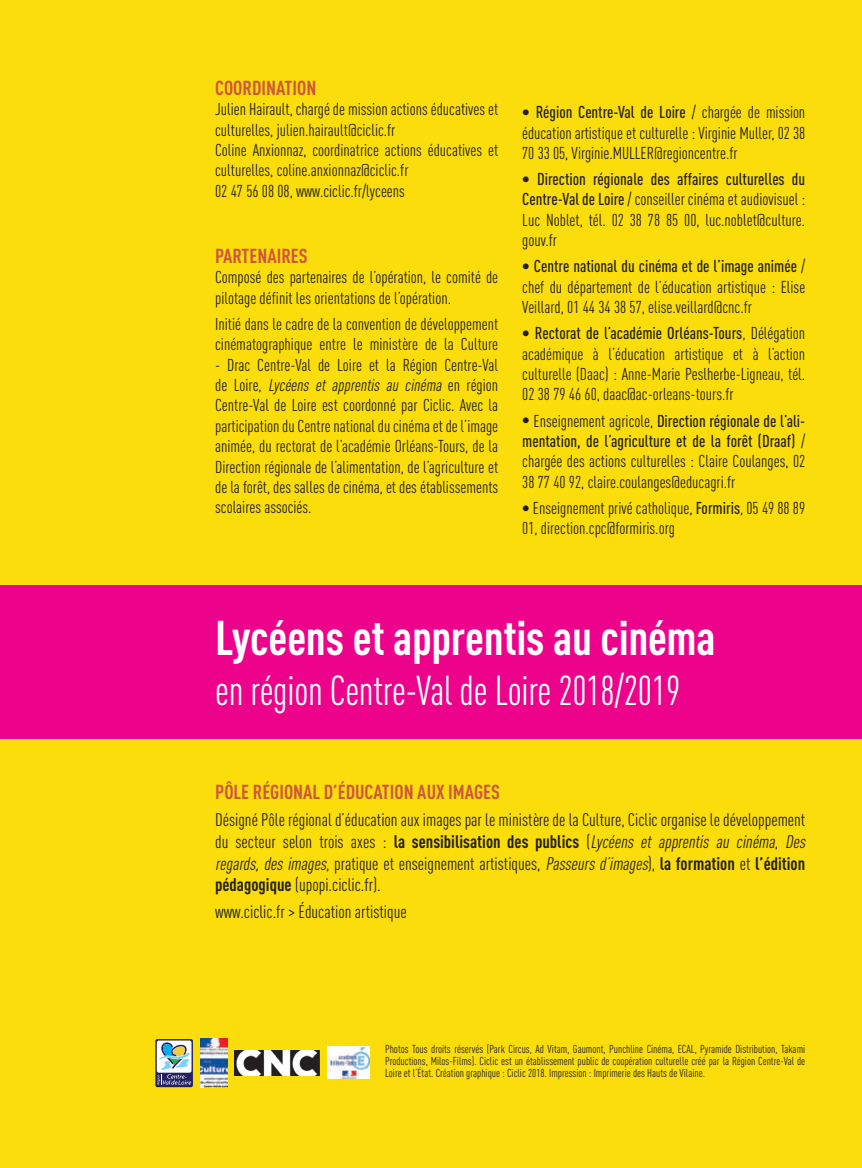
<style>
.page{position:relative;width:862px;height:1168px;background:#fadd0b}
.page>*{position:absolute;margin:0;border:0;box-sizing:border-box;transform-origin:0 0}
.t1{font:700 48px "DIN Cond";letter-spacing:-.005em;color:#fff}
.t2{font:41.2px "DIN Cond";letter-spacing:-.005em;color:#fff;scale:.96 1}
.t3{font:700 20px "DIN Cond";color:#d0553c}
.t4{font:18px/21.6px "DIN Cond";color:#231f20}
.t5{font:17px/20.4px "DIN Cond";color:#231f20;text-align:justify}
.t6{font:11.4px/12px "DIN Cond";color:#231f20;text-align:justify}
.s1{font-style:italic}
.s2{font-weight:500}
.s3{font-weight:700}
</style>
<div class="page">
<svg style="left:155px;top:1039px;width:38px;height:48px"></svg>
<div style="left:157px;top:1040px;width:34px;height:33px;background:#fff;border-radius:2px"></div>
<svg style="left:157px;top:1042px;width:34px;height:43px"></svg>
<img style="left:200px;top:1039px;width:27px;height:49px">
<img style="left:235px;top:1050px;width:84px;height:26px">
<svg style="left:327px;top:1046px;width:42px;height:33px"></svg>
<img style="left:327px;top:1047px;width:42px;height:31px">
<div style="left:0;top:586px;width:862px;height:153px;background:#ed028c"></div>
<p class="t3" style="left:215px;top:76px;width:103px">COORDINATION</p>
<p class="t5" style="left:215px;top:99px;width:284px;text-align:left">Julien Hairault, chargé de mission actions éducatives et culturelles, julien.hairault@ciclic.fr<br>Coline Anxionnaz, coordinatrice actions éducatives et culturelles, coline.anxionnaz@ciclic.fr<br>02 47 56 08 08, www.ciclic.fr/lyceens</p>
<p class="t3" style="left:215px;top:244px;width:94px">PARTENAIRES</p>
<p class="t5" style="left:215px;top:267px;width:284px">Composé des partenaires de l’opération, le comité de pilotage définit les orientations de l’opération.</p>
<p class="t5" style="left:215px;top:313px;width:284px">Initié dans le cadre de la convention de développement cinématographique entre le ministère de la Culture</p>
<p class="t5" style="left:215px;top:354px;width:285px">- Drac Centre-Val de Loire et la Région Centre-Val d e L o i r e , <span class="s1">Lycéens et apprentis au cinéma</span> e n r é g i o n Centre-Val de Loire est coordonné par Ciclic. Avec la participation du Centre national du cinéma et de l’image animée, du rectorat de l’académie Orléans-Tours, de la Direction régionale de l’alimentation, de l’agriculture et de la forêt, des salles de cinéma, et des établissements scolaires associés.</p>
<p class="t5" style="left:522px;top:102px;width:285px">● <span class="s2">Région Centre-Val de Loire</span> / chargée de mission éducation artistique et culturelle : Virginie Muller, 02 38<br>70 33 05, Virginie.MULLER@regioncentre.fr</p>
<p class="t5" style="left:522px;top:169px;width:284px">● <span class="s2">Direction régionale des affaires culturelles du Centre-Val de Loire</span> / conseiller cinéma et audiovisuel :<br>Luc Noblet, tél. 02 38 78 85 00, luc.noblet@culture. gouv.fr</p>
<p class="t5" style="left:522px;top:256px;width:285px">● <span class="s2">Centre national du cinéma et de l’image animée</span> / chef du département de l’éducation artistique : Elise Veillard, 01 44 34 38 57, elise.veillard@cnc.fr</p>
<p class="t5" style="left:522px;top:323px;width:284px">● <span class="s2">Rectorat de l’académie Orléans-Tours</span>, Délégation académique à l’éducation artistique et à l’action culturelle (Daac) : Anne-Marie Peslherbe-Ligneau, tél.<br>02 38 79 46 60, daac@ac-orleans-tours.fr</p>
<p class="t5" style="left:522px;top:410px;width:285px">● Enseignement agricole, <span class="s2">Direction régionale de l’ali&shy;mentation, de l’agriculture et de la forêt (Draaf)</span> / chargée des actions culturelles : Claire Coulanges, 02<br>38 77 40 92, claire.coulanges@educagri.fr</p>
<p class="t5" style="left:522px;top:497px;width:284px">● Enseignement privé catholique, <span class="s2">Formiris</span>, 05 49 88 89<br>01, direction.cpc@formiris.org</p>
<h1 class="t1" style="left:215px;top:609px;width:502px">Lycéens et apprentis au cinéma</h1>
<h2 class="t2" style="left:215px;top:667px;width:486px">en région Centre-Val de Loire 2018/2019</h2>
<p class="t3" style="left:215px;top:780px;width:286px">PÔLE RÉGIONAL D’ÉDUCATION AUX IMAGES</p>
<p class="t4" style="left:215px;top:809px;width:595px">Désigné Pôle régional d’éducation aux images par le ministère de la Culture, Ciclic organise le développement du secteur selon trois axes : <span class="s3">la sensibilisation des publics</span> (<span class="s1">Lycéens et apprentis au cinéma</span>, <span class="s1">Des regards, des images</span>, pratique et enseignement artistiques, <span class="s1">Passeurs d’images</span>), <span class="s3">la formation</span> et <span class="s3">l’édition pédagogique</span> (upopi.ciclic.fr).</p>
<p class="t4" style="left:215px;top:901px;width:193px">www.ciclic.fr &gt; Éducation artistique</p>
<p class="t6" style="left:385px;top:1042px;width:422px">Photos Tous droits réservés (Park Circus, Ad Vitam, Gaumont, Punchline Cinéma, ECAL, Pyramide Distribution, Takami Productions, Milos-Films). Ciclic est un établissement public de coopération culturelle créé par la Région Centre-Val de Loire et l’État. Création graphique : Ciclic 2018. Impression : Imprimerie des Hauts de Vilaine.</p>
</div>
